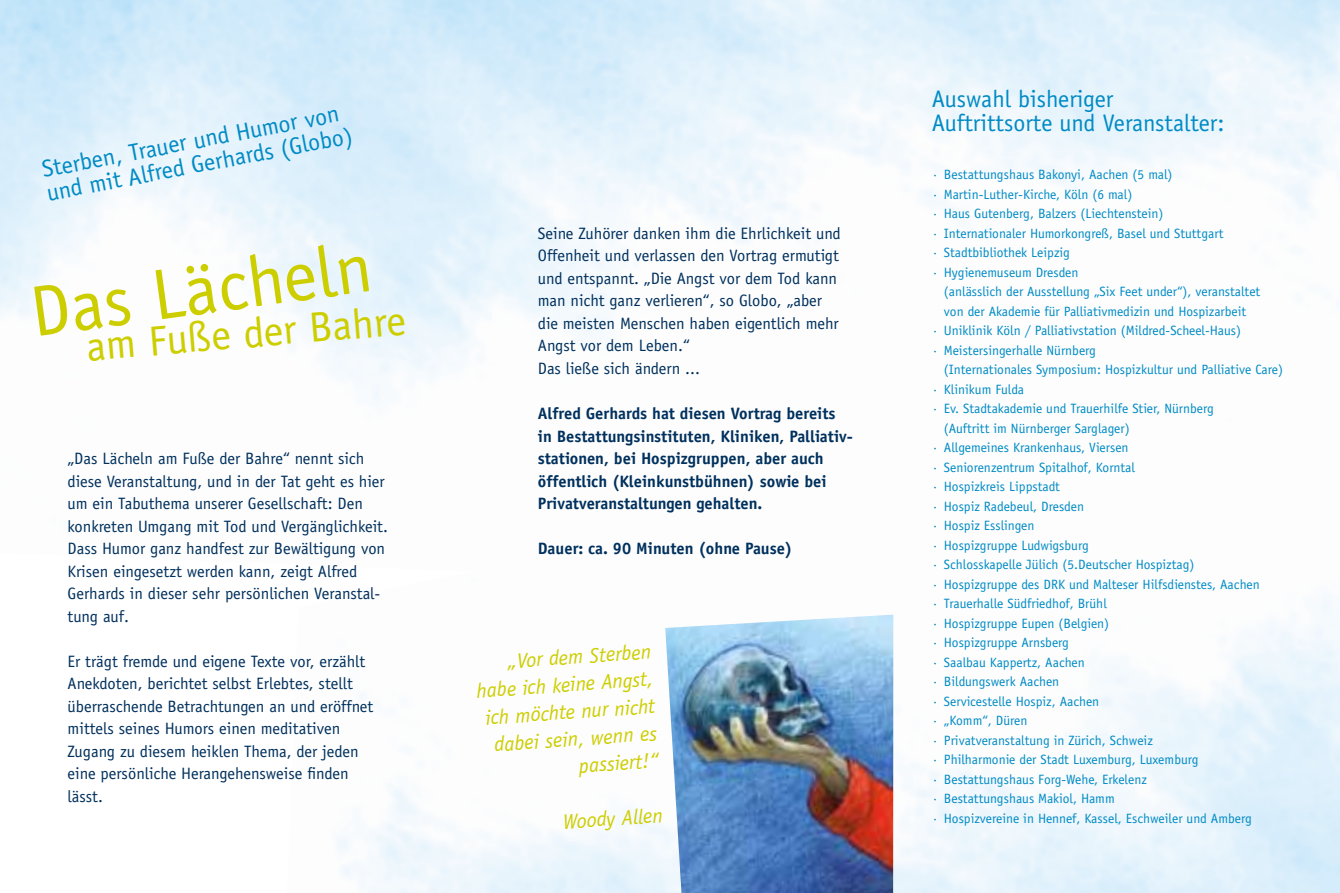
<style>
.page{position:relative;width:1340px;height:893px;background:#fff}
.page>*{position:absolute;margin:0;border:0;box-sizing:border-box;transform-origin:0 0}
.t1{font:72px "Officina Sans LT";color:#cdce00}
.t2{font:42.3px "Officina Sans LT";color:#cdce00}
.t3{font:24px/24.2px "Officina Sans LT";color:#008bc5}
.t4{font:italic 21px/27.3px "Officina Sans LT";color:#cdce00;text-align:right}
.t5{font:16.5px/22.5px "Officina Sans LT";color:#00305d}
.t6{font:700 16.5px/22.5px "Officina Sans LT";color:#00305d}
.t7{font:13.5px/19.5px "Officina Sans LT";color:#008bc5}
</style>
<div class="page">
<img style="left:665px;top:615px;width:228px;height:278px">
<h3 class="t3" style="left:40px;top:158px;width:312px;rotate:-11deg">Sterben, Trauer und Humor von und mit Alfred Gerhards (Globo)</h3>
<h1 class="t1" style="left:25px;top:272px;width:346px;rotate:-8deg">Das Lächeln</h1>
<h2 class="t2" style="left:84px;top:323px;width:322px;rotate:-5deg">am Fuße der Bahre</h2>
<p class="t5" style="left:68px;top:447px;width:322px">„Das Lächeln am Fuße der Bahre“ nennt sich diese Veranstaltung, und in der Tat geht es hier um ein Tabuthema unserer Gesellschaft: Den konkreten Umgang mit Tod und Vergänglichkeit.<br>Dass Humor ganz handfest zur Bewältigung von Krisen eingesetzt werden kann, zeigt Alfred Gerhards in dieser sehr persönlichen Veranstal&shy;tung auf.</p>
<p class="t5" style="left:68px;top:650px;width:307px">Er trägt fremde und eigene Texte vor, erzählt Anekdoten, berichtet selbst Erlebtes, stellt überraschende Betrachtungen an und eröffnet mittels seines Humors einen meditativen Zugang zu diesem heiklen Thema, der jeden eine persönliche Herangehensweise finden lässt.</p>
<p class="t5" style="left:538px;top:222px;width:304px">Seine Zuhörer danken ihm die Ehrlichkeit und Offenheit und verlassen den Vortrag ermutigt und entspannt. „Die Angst vor dem Tod kann man nicht ganz verlieren“, so Globo, „aber die meisten Menschen haben eigentlich mehr Angst vor dem Leben.“<br>Das ließe sich ändern ...</p>
<p class="t6" style="left:538px;top:402px;width:317px">Alfred Gerhards hat diesen Vortrag bereits in Bestattungsinstituten, Kliniken, Palliativ&shy;stationen, bei Hospizgruppen, aber auch öffentlich (Kleinkunstbühnen) sowie bei Privatveranstaltungen gehalten.</p>
<p class="t6" style="left:538px;top:537px;width:256px">Dauer: ca. 90 Minuten (ohne Pause)</p>
<h3 class="t4" style="left:473px;top:650px;width:179px;rotate:-4deg">„Vor dem Sterben habe ich keine Angst, ich möchte nur nicht dabei sein, wenn es passiert!“</h3>
<h3 class="t4" style="left:562px;top:808px;width:101px;rotate:-4deg">Woody Allen</h3>
<h3 class="t3" style="left:932px;top:87px;width:294px">Auswahl bisheriger<br>Auftrittsorte und Veranstalter:</h3>
<p class="t7" style="left:932px;top:165px;width:293px">· Bestattungshaus Bakonyi, Aachen (5 mal)<br>· Martin-Luther-Kirche, Köln (6 mal)<br>· Haus Gutenberg, Balzers (Liechtenstein)<br>· Internationaler Humorkongreß, Basel und Stuttgart · Stadtbibliothek Leipzig<br>· Hygienemuseum Dresden</p>
<p class="t7" style="left:944px;top:282px;width:318px">(anlässlich der Ausstellung „Six Feet under“), veranstaltet</p>
<p class="t7" style="left:944px;top:301px;width:304px">von der Akademie für Palliativmedizin und Hospizarbeit</p>
<p class="t7" style="left:932px;top:321px;width:311px">· Uniklinik Köln / Palliativstation (Mildred-Scheel-Haus)</p>
<p class="t7" style="left:932px;top:340px;width:166px">· Meistersingerhalle Nürnberg</p>
<p class="t7" style="left:944px;top:360px;width:341px">(Internationales Symposium: Hospizkultur und Palliative Care)</p>
<p class="t7" style="left:932px;top:379px;width:94px">· Klinikum Fulda</p>
<p class="t7" style="left:932px;top:399px;width:283px">· Ev. Stadtakademie und Trauerhilfe Stier, Nürnberg</p>
<p class="t7" style="left:944px;top:418px;width:187px">(Auftritt im Nürnberger Sarglager)</p>
<p class="t7" style="left:932px;top:438px;width:198px">· Allgemeines Krankenhaus, Viersen</p>
<p class="t7" style="left:932px;top:457px;width:204px">· Seniorenzentrum Spitalhof, Korntal</p>
<p class="t7" style="left:932px;top:477px;width:130px">· Hospizkreis Lippstadt</p>
<p class="t7" style="left:932px;top:496px;width:154px">· Hospiz Radebeul, Dresden</p>
<p class="t7" style="left:932px;top:516px;width:104px">· Hospiz Esslingen</p>
<p class="t7" style="left:932px;top:535px;width:158px">· Hospizgruppe Ludwigsburg</p>
<p class="t7" style="left:932px;top:555px;width:264px">· Schlosskapelle Jülich (5.Deutscher Hospiztag)</p>
<p class="t7" style="left:932px;top:574px;width:329px">· Hospizgruppe des DRK und Malteser Hilfsdienstes, Aachen</p>
<p class="t7" style="left:932px;top:594px;width:176px">· Trauerhalle Südfriedhof, Brühl</p>
<p class="t7" style="left:932px;top:613px;width:179px">· Hospizgruppe Eupen (Belgien)</p>
<p class="t7" style="left:932px;top:633px;width:139px">· Hospizgruppe Arnsberg</p>
<p class="t7" style="left:932px;top:652px;width:154px">· Saalbau Kappertz, Aachen</p>
<p class="t7" style="left:932px;top:672px;width:129px">· Bildungswerk Aachen</p>
<p class="t7" style="left:932px;top:691px;width:169px">· Servicestelle Hospiz, Aachen</p>
<p class="t7" style="left:932px;top:711px;width:97px">· „Komm“, Düren</p>
<p class="t7" style="left:932px;top:730px;width:222px">· Privatveranstaltung in Zürich, Schweiz</p>
<p class="t7" style="left:932px;top:750px;width:268px">· Philharmonie der Stadt Luxemburg, Luxemburg</p>
<p class="t7" style="left:932px;top:769px;width:216px">· Bestattungshaus Forg-Wehe, Erkelenz</p>
<p class="t7" style="left:932px;top:789px;width:184px">· Bestattungshaus Makiol, Hamm</p>
<p class="t7" style="left:932px;top:808px;width:321px">· Hospizvereine in Hennef, Kassel, Eschweiler und Amberg</p>
</div>
